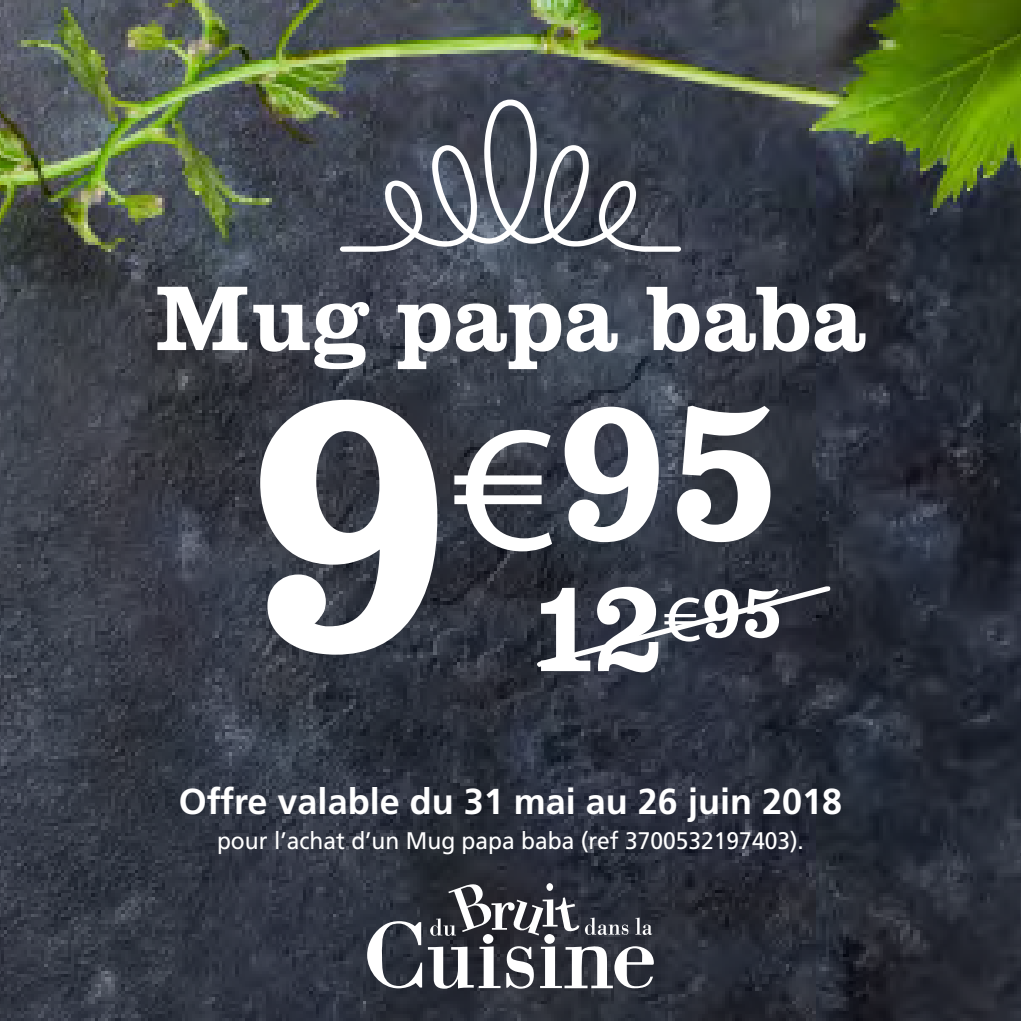
<style>
.page{position:relative;width:1021px;height:1021px;background:#fff}
.page>*{position:absolute;margin:0;border:0;box-sizing:border-box;transform-origin:0 0}
.t1{font:378px "Clarendon";color:#fff}
.t2{font:200.7px "Clarendon";color:#fff}
.t3{font:126.9px "Clarendon";color:#fff}
.t4{font:300 126.9px "PB";color:#fff}
.t5{font:94.8px "Clarendon";color:#fff}
.t6{font:700 36px "Frutiger LT Pro";color:#fff}
.t7{font:24px "Frutiger LT Pro";color:#fff;scale:.95 1}
</style>
<div class="page">
<img style="left:0;top:0;width:1020px;height:1020px">
<svg style="left:367px;top:921px;width:55px;height:67px"></svg>
<svg style="left:428px;top:883px;width:226px;height:105px"></svg>
<svg style="left:340px;top:99px;width:341px;height:153px;background:#595e69"></svg>
<h3 class="t5" style="left:155px;top:265px;width:713px">Mug papa baba</h3>
<h1 class="t1" style="left:243px;top:311px;width:314px">9<sup>€</sup></h1>
<h2 class="t2" style="left:555px;top:360px;width:224px">95</h2>
<h3 class="t4" style="left:533px;top:553px;width:299px">j</h3>
<h3 class="t3" style="left:528px;top:557px;width:255px">12<sup>€</sup><sup>95</sup></h3>
<h3 class="t6" style="left:179px;top:780px;width:665px">Offre valable du 31 mai au 26 juin 2018</h3>
<p class="t7" style="left:217px;top:826px;width:619px">pour l’achat d’un Mug papa baba (ref 3700532197403).</p>
</div>
